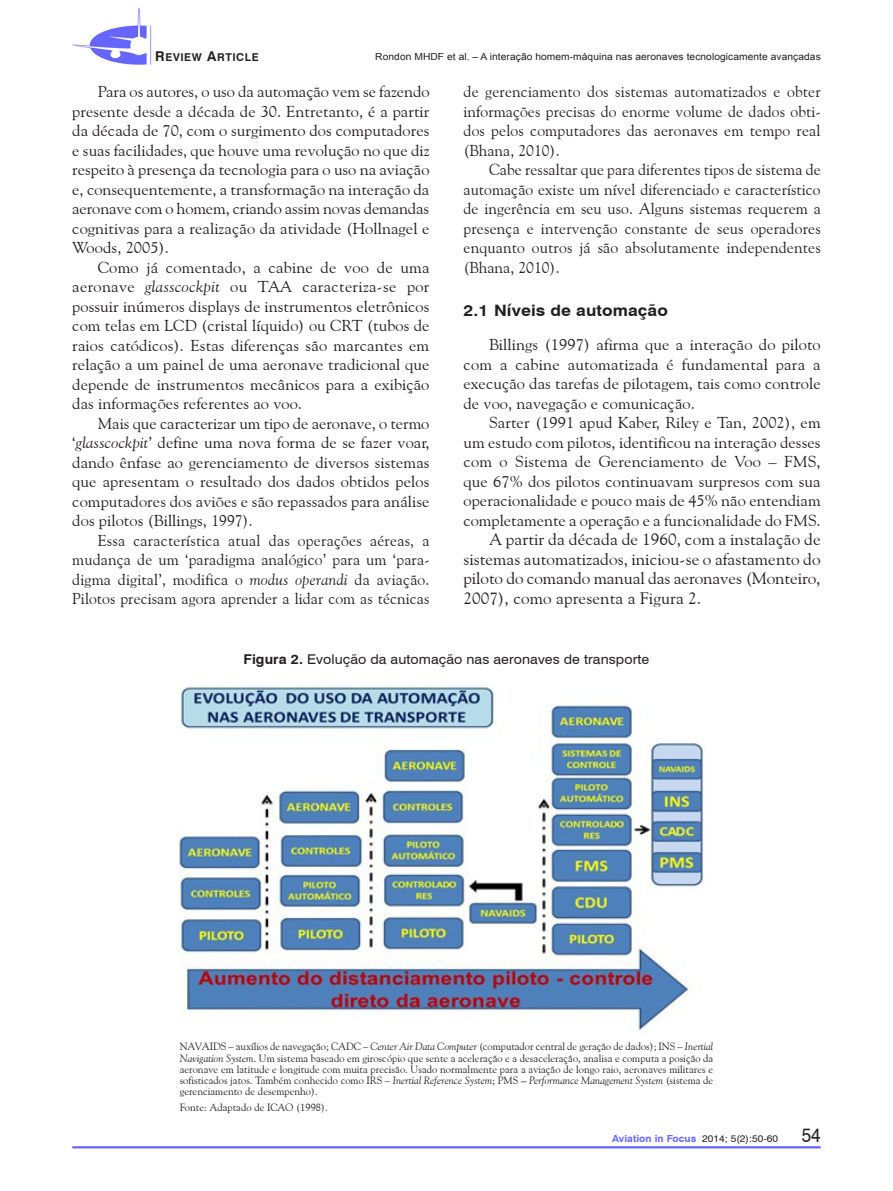
<style>
.page{position:relative;width:893px;height:1191px;background:#fff}
.page>*{position:absolute;margin:0;border:0;box-sizing:border-box;transform-origin:0 0}
.t1{font:16.5px/19.5px "Goudy Old Style BT";letter-spacing:-.005em;color:#231f20;text-align:justify;scale:1.05 1}
.t2{font:15.75px/19.5px "Goudy Old Style BT";letter-spacing:.005em;color:#231f20;text-align:justify;scale:1.05 1}
.t3{font:15.75px/19.5px "Goudy Old Style BT";letter-spacing:.005em;color:#231f20;text-align:justify}
.Subtítulo_2{font:700 15.75px "Swiss 721 BT";letter-spacing:.005em;color:#231f20;scale:1.1 1}
.Nor-Ttab{font:13.5px "Swiss 721 BT";letter-spacing:.005em;color:#231f20;scale:1.05 1}
.t4{font:10.8px "Swiss 721 BT Bold SC800";letter-spacing:.055em;color:#231f20}
.Fonte{font:10.5px/11.2px "Goudy Old Style BT";letter-spacing:.005em;color:#231f20;text-align:justify}
.t5{font:9.75px "Arial";letter-spacing:.005em;color:#231f20;scale:1.05 1}
.t6{font:700 9.75px "Swiss 721 BT";letter-spacing:.005em;color:#6665fe;scale:1.05 1}
.s1{font-size:13.5px}
.s2{font-style:italic}
.s3{font-weight:700}
.s4{font-weight:400;color:#231f20}
.s5{font-weight:400;font-size:19.8px;color:#231f20}
</style>
<div class="page">
<hr style="left:72px;top:1146px;width:749px;height:2px;background:#6665fe">
<img style="left:72px;top:7px;width:80px;height:58px">
<img style="left:180px;top:685px;width:524px;height:348px">
<p class="t4" style="left:155px;top:50px;width:105px"><span class="s1">R</span>EVIEW <span class="s1">A</span>RTICLE</p>
<p class="t2" style="left:72px;top:82px;width:342px;text-indent:26px">Para os autores, o uso da automação vem se fazendo presente desde a década de 30. Entretanto, é a partir da década de 70, com o surgimento dos computadores e suas facilidades, que houve uma revolução no que diz respeito à presença da tecnologia para o uso na aviação e, consequentemente, a transformação na interação da aeronave com o homem, criando assim novas demandas cognitivas para a realização da atividade (Hollnagel e Woods, 2005).</p>
<p class="t2" style="left:72px;top:257px;width:342px;text-indent:26px">Como já comentado, a cabine de voo de uma aeronave <span class="s2">glasscockpit</span> ou TAA caracteriza-se por possuir inúmeros displays de instrumentos eletrônicos com telas em LCD (cristal líquido) ou CRT (tubos de raios catódicos). Estas diferenças são marcantes em relação a um painel de uma aeronave tradicional que depende de instrumentos mecânicos para a exibição das informações referentes ao voo.</p>
<p class="t2" style="left:72px;top:413px;width:342px;text-indent:26px">Mais que caracterizar um tipo de aeronave, o termo ‘<span class="s2">glasscockpit</span>’ define uma nova forma de se fazer voar, dando ênfase ao gerenciamento de diversos sistemas que apresentam o resultado dos dados obtidos pelos computadores dos aviões e são repassados para análise dos pilotos (Billings, 1997).</p>
<p class="t3" style="left:72px;top:530px;width:359px;text-indent:26px">Essa característica atual das operações aéreas, a mudança de um ‘paradigma analógico’ para um ‘para&shy;digma digital’, modifica o <span class="s2">modus operandi</span> da aviação.<br>Pilotos precisam agora aprender a lidar com as técnicas</p>
<p class="t5" style="left:375px;top:50px;width:426px">Rondon MHDF et al. – A interação homem-máquina nas aeronaves tecnologicamente avançadas</p>
<p class="t3" style="left:463px;top:82px;width:359px">de gerenciamento dos sistemas automatizados e obter informações precisas do enorme volume de dados obti&shy;dos pelos computadores das aeronaves em tempo real (Bhana, 2010).</p>
<p class="t3" style="left:463px;top:160px;width:359px;text-indent:26px">Cabe ressaltar que para diferentes tipos de sistema de automação existe um nível diferenciado e característico de ingerência em seu uso. Alguns sistemas requerem a presença e intervenção constante de seus operadores enquanto outros já são absolutamente independentes (Bhana, 2010).</p>
<p class="Subtítulo_2" style="left:463px;top:300px;width:187px">2.1 Níveis de automação</p>
<p class="t2" style="left:463px;top:335px;width:342px;text-indent:26px">Billings (1997) afirma que a interação do piloto com a cabine automatizada é fundamental para a execução das tarefas de pilotagem, tais como controle de voo, navegação e comunicação.</p>
<p class="t2" style="left:463px;top:413px;width:342px;text-indent:26px">Sarter (1991 apud Kaber, Riley e Tan, 2002), em um estudo com pilotos, identificou na interação desses com o Sistema de Gerenciamento de Voo – FMS, que 67% dos pilotos continuavam surpresos com sua operacionalidade e pouco mais de 45% não entendiam completamente a operação e a funcionalidade do FMS.</p>
<p class="t1" style="left:463px;top:529px;width:342px;text-indent:26px">A partir da década de 1960, com a instalação de sistemas automatizados, iniciou-se o afastamento do piloto do comando manual das aeronaves (Monteiro, 2007), como apresenta a Figura 2.</p>
<p class="Nor-Ttab" style="left:243px;top:650px;width:388px"><span class="s3">Figura 2.</span> Evolução da automação nas aeronaves de transporte</p>
<p class="Fonte" style="left:180px;top:1041px;width:535px">NAVAIDS – auxílios de navegação; CADC – <span class="s2">Center Air Data Computer</span> (computador central de geração de dados); INS – <span class="s2">Inertial Navigation System</span>. Um sistema baseado em giroscópio que sente a aceleração e a desaceleração, analisa e computa a posição da aeronave em latitude e longitude com muita precisão. Usado normalmente para a aviação de longo raio, aeronaves militares e sofisticados jatos. Também conhecido como IRS – <span class="s2">Inertial Reference System</span>; PMS <span class="s3">–</span> <span class="s2">Performance Management System</span> (sistema de gerenciamento de desempenho).</p>
<p class="Fonte" style="left:180px;top:1101px;width:150px">Fonte: Adaptado de ICAO (1998).</p>
<p class="t6" style="left:612px;top:1132px;width:200px">Aviation in Focus <span class="s4">2014; 5(2):50-60</span> <span class="s5">54</span></p>
</div>
